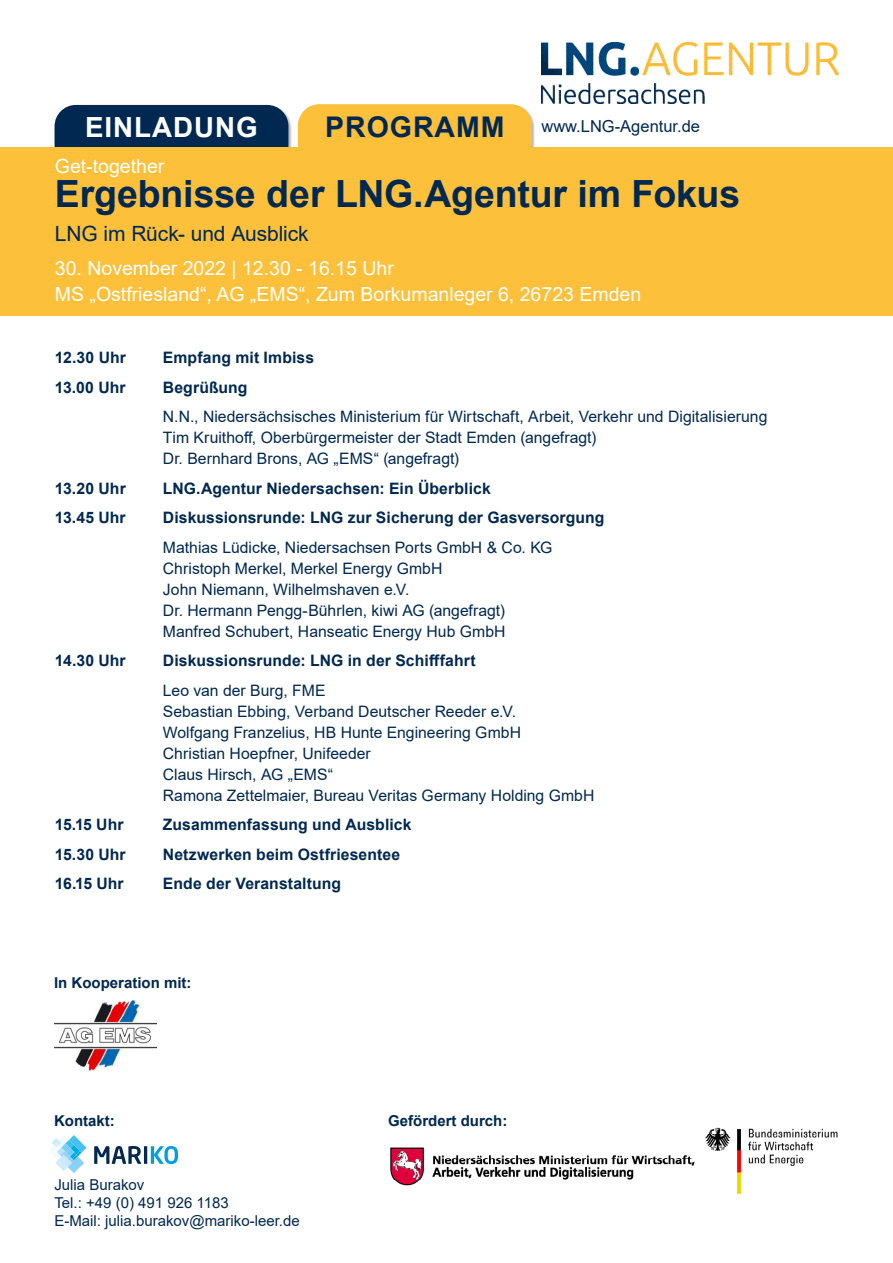
<style>
.page{position:relative;width:893px;height:1263px;background:#fff}
.page>*{position:absolute;margin:0;border:0;box-sizing:border-box;transform-origin:0 0}
.t1{font:700 37.5px "Arial";letter-spacing:-.005em;color:#002851}
.t2{font:700 28.5px "Arial";letter-spacing:.035em;color:#002851}
.t3{font:700 27.75px "Arial";letter-spacing:.035em;color:#fff}
.t4{font:21px "Arial";letter-spacing:-.01em;color:#002851}
.t5{font:19.5px/25.5px "Arial";color:#fff}
.t6{font:16.5px "Arial";color:#002851}
.t7{font:15.75px/21px "Arial";color:#002851}
.t8{font:700 15.75px "Arial";letter-spacing:.005em;color:#002851}
.t9{font:15px/18px "Arial";color:#002851}
.t10{font:700 15px "Arial";color:#002851}
</style>
<div class="page">
<div style="left:297px;top:104px;width:238px;height:64px;background:#000;opacity:.3"></div>
<div style="left:298px;top:104px;width:234px;height:61px;background:#fcc03a;border-radius:21px"></div>
<div style="left:53px;top:105px;width:239px;height:64px;background:#000;opacity:.3"></div>
<div style="left:55px;top:105px;width:233px;height:60px;background:#002851;border-radius:21px"></div>
<img style="left:541px;top:43px;width:298px;height:61px">
<div style="left:0;top:147px;width:893px;height:169px;background:#fcc03a"></div>
<img style="left:705px;top:1127px;width:133px;height:67px">
<svg style="left:94px;top:1146px;width:84px;height:18px"></svg>
<svg style="left:52px;top:1135px;width:35px;height:38px"></svg>
<img style="left:390px;top:1147px;width:305px;height:39px">
<img style="left:54px;top:1000px;width:103px;height:70px">
<h2 class="t2" style="left:325px;top:107px;width:181px">PROGRAMM</h2>
<p class="t6" style="left:541px;top:115px;width:160px">www.LNG-Agentur.de</p>
<h3 class="t3" style="left:85px;top:108px;width:174px">EINLADUNG</h3>
<p class="t5" style="left:55px;top:153px;width:111px">Get-together</p>
<h1 class="t1" style="left:55px;top:168px;width:687px">Ergebnisse der LNG.Agentur im Fokus</h1>
<h3 class="t4" style="left:55px;top:219px;width:255px">LNG im Rück- und Ausblick</h3>
<p class="t5" style="left:55px;top:255px;width:588px">30. November 2022 | 12.30 - 16.15 Uhr<br>MS „Ostfriesland“, AG „EMS“, Zum Borkumanleger 6, 26723 Emden</p>
<p class="t8" style="left:55px;top:347px;width:72px">12.30 Uhr</p>
<p class="t8" style="left:163px;top:347px;width:153px">Empfang mit Imbiss</p>
<p class="t8" style="left:55px;top:376px;width:72px">13.00 Uhr</p>
<p class="t8" style="left:163px;top:376px;width:86px">Begrüßung</p>
<p class="t7" style="left:163px;top:406px;width:606px">N.N., Niedersächsisches Ministerium für Wirtschaft, Arbeit, Verkehr und Digitalisierung<br>Tim Kruithoff, Oberbürgermeister der Stadt Emden (angefragt)<br>Dr. Bernhard Brons, AG „EMS“ (angefragt)</p>
<p class="t8" style="left:55px;top:477px;width:72px">13.20 Uhr</p>
<p class="t8" style="left:163px;top:477px;width:329px">LNG.Agentur Niedersachsen: Ein Überblick</p>
<p class="t8" style="left:55px;top:507px;width:72px">13.45 Uhr</p>
<p class="t8" style="left:163px;top:507px;width:443px">Diskussionsrunde: LNG zur Sicherung der Gasversorgung</p>
<p class="t7" style="left:163px;top:537px;width:391px">Mathias Lüdicke, Niedersachsen Ports GmbH &amp; Co. KG Christoph Merkel, Merkel Energy GmbH<br>John Niemann, Wilhelmshaven e.V.<br>Dr. Hermann Pengg-Bührlen, kiwi AG (angefragt)<br>Manfred Schubert, Hanseatic Energy Hub GmbH</p>
<p class="t8" style="left:55px;top:650px;width:72px">14.30 Uhr</p>
<p class="t8" style="left:163px;top:650px;width:314px">Diskussionsrunde: LNG in der Schifffahrt</p>
<p class="t7" style="left:163px;top:680px;width:433px">Leo van der Burg, FME<br>Sebastian Ebbing, Verband Deutscher Reeder e.V.<br>Wolfgang Franzelius, HB Hunte Engineering GmbH<br>Christian Hoepfner, Unifeeder<br>Claus Hirsch, AG „EMS“<br>Ramona Zettelmaier, Bureau Veritas Germany Holding GmbH</p>
<p class="t8" style="left:55px;top:814px;width:70px">15.15 Uhr</p>
<p class="t8" style="left:163px;top:814px;width:250px">Zusammenfassung und Ausblick</p>
<p class="t8" style="left:55px;top:843px;width:72px">15.30 Uhr</p>
<p class="t8" style="left:163px;top:843px;width:239px">Netzwerken beim Ostfriesentee</p>
<p class="t8" style="left:55px;top:873px;width:70px">16.15 Uhr</p>
<p class="t8" style="left:163px;top:873px;width:180px">Ende der Veranstaltung</p>
<p class="t10" style="left:54px;top:972px;width:139px">In Kooperation mit:</p>
<p class="t10" style="left:54px;top:1110px;width:62px">Kontakt:</p>
<p class="t10" style="left:388px;top:1110px;width:121px">Gefördert durch:</p>
<p class="t9" style="left:54px;top:1176px;width:247px">Julia Burakov<br>Tel.: +49 (0) 491 926 1183<br>E-Mail: julia.burakov@mariko-leer.de</p>
</div>
